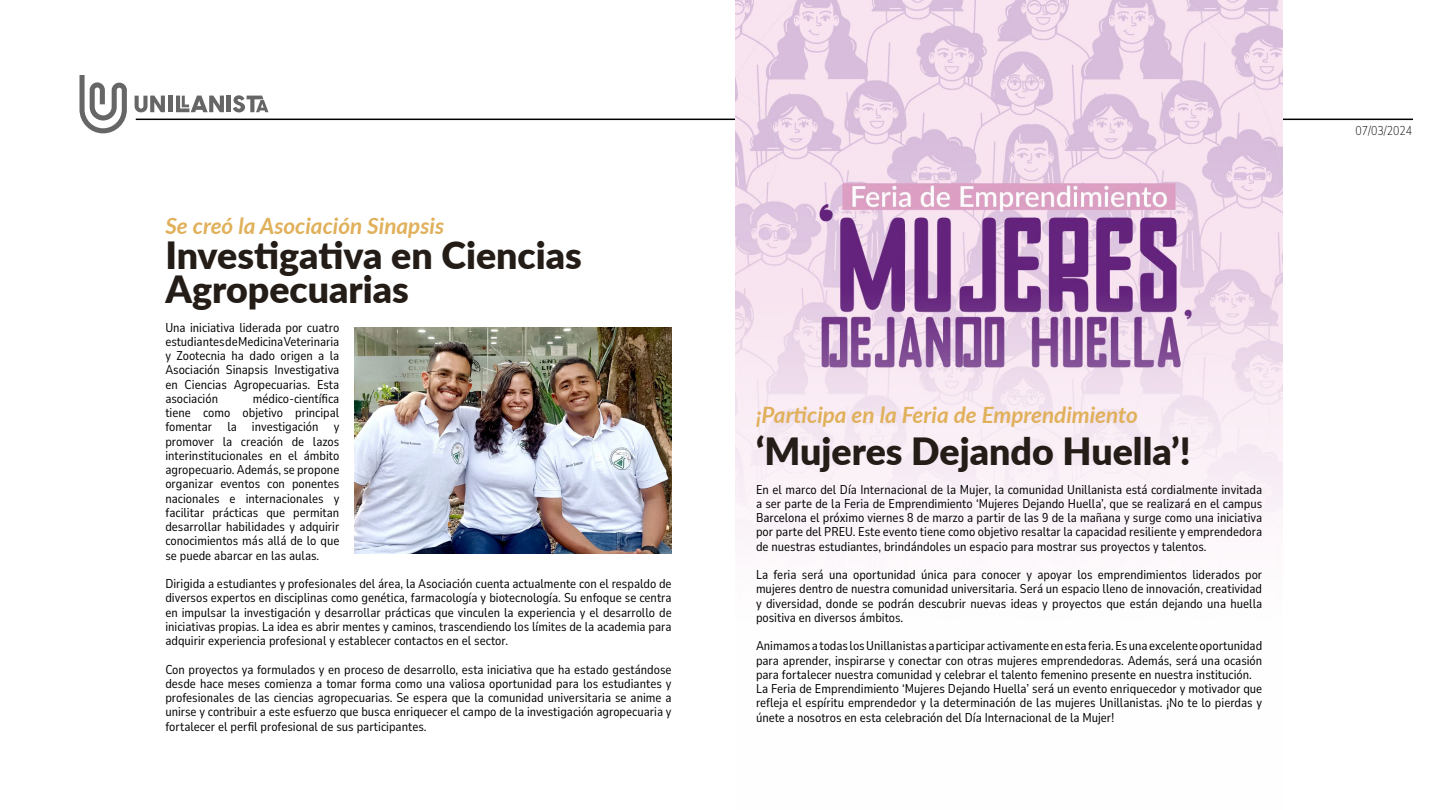
<style>
.page{position:relative;width:1440px;height:810px;background:#fff}
.page>*{position:absolute;margin:0;border:0;box-sizing:border-box;transform-origin:0 0}
.t1{font:900 37.5px/34.5px "Lato";color:#241c17}
.t2{font:italic 700 22.5px "Lato";color:#e0b05b}
.t3{font:12.75px/14.2px "Nunito Sans 10 pt Condensed";color:#000;text-align:justify}
.t4{font:200 12.75px "Nunito Sans 10 pt Condensed";color:#000}
</style>
<div class="page">
<hr style="left:136px;top:119px;width:1277px;height:1px;background:#000">
<div style="left:168px;top:96px;width:5px;height:16px;background:#666"></div>
<svg style="left:176px;top:96px;width:48px;height:16px"></svg>
<hr style="left:227px;top:96px;width:4px;height:16px;background:#666">
<svg style="left:233px;top:95px;width:35px;height:17px"></svg>
<svg style="left:135px;top:96px;width:30px;height:16px"></svg>
<svg style="left:80px;top:75px;width:47px;height:58px"></svg>
<img style="left:736px;top:0;width:546px;height:554px">
<img style="left:354px;top:327px;width:318px;height:227px">
<h2 class="t2" style="left:165px;top:209px;width:280px">Se creó la Asociación Sinapsis</h2>
<h1 class="t1" style="left:165px;top:236px;width:418px">Investigativa en Ciencias<br>Agropecuarias</h1>
<p class="t3" style="left:165px;top:320px;width:176px">Una iniciativa liderada por cuatro estudiantes de Medicina Veterinaria y Zootecnia ha dado origen a la Asociación Sinapsis Investigativa en Ciencias Agropecuarias. Esta asociación</p>
<p class="t3" style="left:165px;top:391px;width:176px;text-indent:87px">médico-científica tiene como objetivo principal fomentar la investigación y promover la creación de lazos interinstitucionales en el ámbito agropecuario. Además, se propone organizar eventos con ponentes nacionales e internacionales y facilitar prácticas que permitan desarrollar habilidades y adquirir conocimientos más allá de lo que se puede abarcar en las aulas.</p>
<p class="t3" style="left:165px;top:576px;width:508px">Dirigida a estudiantes y profesionales del área, la Asociación cuenta actualmente con el respaldo de diversos expertos en disciplinas como genética, farmacología y biotecnología. Su enfoque se centra en impulsar la investigación y desarrollar prácticas que vinculen la experiencia y el desarrollo de iniciativas propias. La idea es abrir mentes y caminos, trascendiendo los límites de la academia para adquirir experiencia profesional y establecer contactos en el sector.</p>
<p class="t3" style="left:165px;top:662px;width:508px">Con proyectos ya formulados y en proceso de desarrollo, esta iniciativa que ha estado gestándose desde hace meses comienza a tomar forma como una valiosa oportunidad para los estudiantes y profesionales de las ciencias agropecuarias. Se espera que la comunidad universitaria se anime a unirse y contribuir a este esfuerzo que busca enriquecer el campo de la investigación agropecuaria y fortalecer el perfil profesional de sus participantes.</p>
<h2 class="t2" style="left:756px;top:398px;width:384px">¡Participa en la Feria de Emprendimiento</h2>
<h1 class="t1" style="left:756px;top:433px;width:436px">‘Mujeres Dejando Huella’!</h1>
<p class="t3" style="left:756px;top:482px;width:508px">En el marco del Día Internacional de la Mujer, la comunidad Unillanista está cordialmente invitada a ser parte de la Feria de Emprendimiento ‘Mujeres Dejando Huella’, que se realizará en el campus Barcelona el próximo viernes 8 de marzo a partir de las 9 de la mañana y surge como una iniciativa por parte del PREU. Este evento tiene como objetivo resaltar la capacidad resiliente y emprendedora de nuestras estudiantes, brindándoles un espacio para mostrar sus proyectos y talentos.</p>
<p class="t3" style="left:756px;top:567px;width:508px">La feria será una oportunidad única para conocer y apoyar los emprendimientos liderados por mujeres dentro de nuestra comunidad universitaria. Será un espacio lleno de innovación, creatividad y diversidad, donde se podrán descubrir nuevas ideas y proyectos que están dejando una huella positiva en diversos ámbitos.</p>
<p class="t3" style="left:756px;top:638px;width:508px;text-align:left">Animamos a todas los Unillanistas a participar activamente en esta feria. Es una excelente oportunidad para aprender, inspirarse y conectar con otras mujeres emprendedoras. Además, será una ocasión para fortalecer nuestra comunidad y celebrar el talento femenino presente en nuestra institución.<br>La Feria de Emprendimiento ‘Mujeres Dejando Huella’ será un evento enriquecedor y motivador que refleja el espíritu emprendedor y la determinación de las mujeres Unillanistas. ¡No te lo pierdas y únete a nosotros en esta celebración del Día Internacional de la Mujer!</p>
<p class="t4" style="left:1356px;top:122px;width:58px">07/03/2024</p>
</div>
